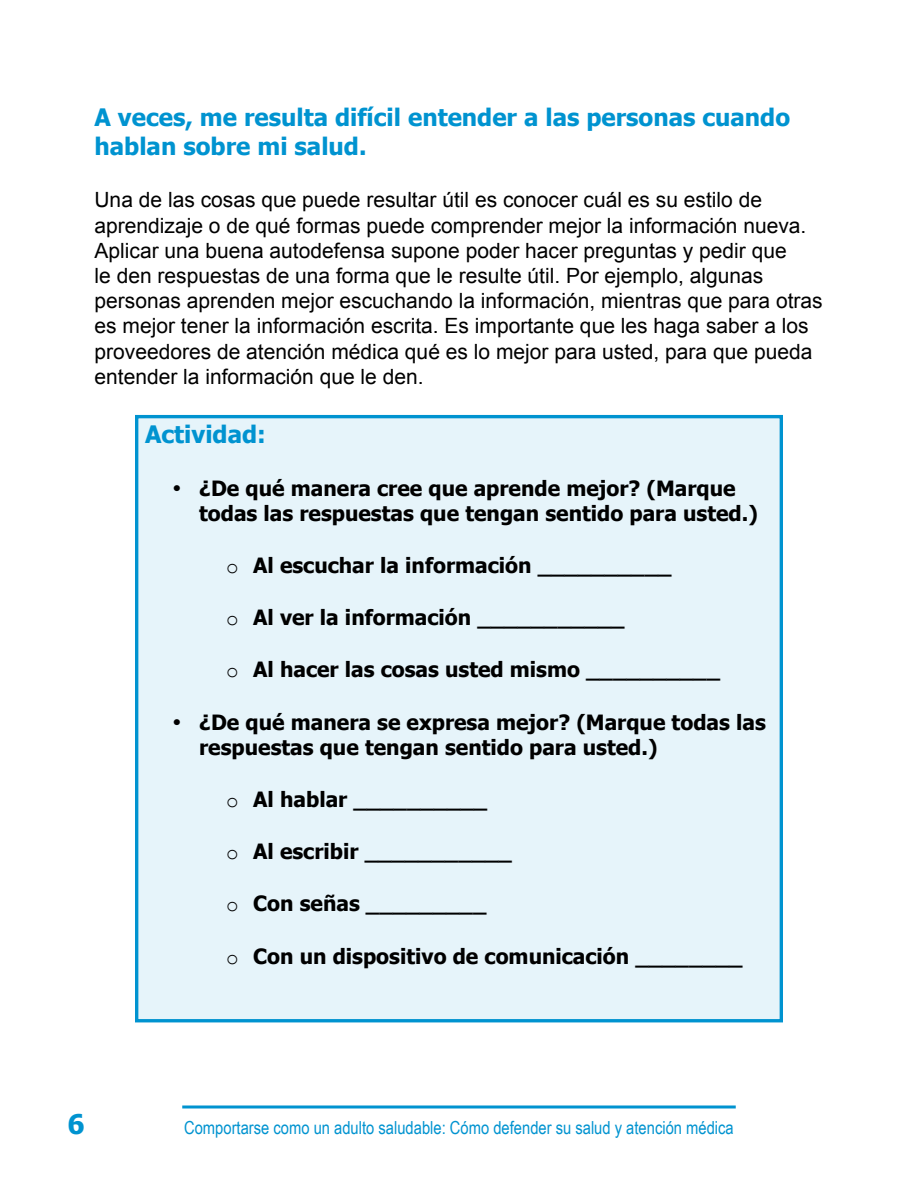
<style>
.page{position:relative;width:918px;height:1188px;background:#fff}
.page>*{position:absolute;margin:0;border:0;box-sizing:border-box;transform-origin:0 0}
.t1{font:700 27px "Tahoma";color:#0093d0}
.t2{font:700 24px/28.8px "Tahoma";color:#0093d0}
.t3{font:21px/25.2px "Arial";color:#000}
.t4{font:700 21px/25.2px "Tahoma";color:#000}
.t5{font:18px "Arial Narrow";color:#0093d0}
.s1{font-family:"Courier New";font-weight:400}
</style>
<div class="page">
<hr style="left:182px;top:1106px;width:554px;height:2px;background:#0093d0">
<div style="left:137px;top:417px;width:644px;height:604px;background:#e6f4fa"></div>
<div style="left:135px;top:415px;width:648px;height:607px;border:3px solid #0093d0"></div>
<p class="t2" style="left:94px;top:102px;width:697px">A veces, me resulta difícil entender a las personas cuando hablan sobre mi salud.</p>
<p class="t3" style="left:94px;top:187px;width:730px">Una de las cosas que puede resultar útil es conocer cuál es su estilo de aprendizaje o de qué formas puede comprender mejor la información nueva.<br>Aplicar una buena autodefensa supone poder hacer preguntas y pedir que<br>le den respuestas de una forma que le resulte útil. Por ejemplo, algunas personas aprenden mejor escuchando la información, mientras que para otras es mejor tener la información escrita. Es importante que les haga saber a los proveedores de atención médica qué es lo mejor para usted, para que pueda entender la información que le den.</p>
<p class="t2" style="left:145px;top:420px;width:122px">Actividad:</p>
<p class="t4" style="left:199px;top:475px;width:560px;text-indent:-27px">• ¿De qué manera cree que aprende mejor? (Marque todas las respuestas que tengan sentido para usted.)</p>
<p class="t4" style="left:226px;top:552px;width:447px"><span class="s1">o</span> Al escuchar la información __________</p>
<p class="t4" style="left:226px;top:604px;width:400px"><span class="s1">o</span> Al ver la información ___________</p>
<p class="t4" style="left:226px;top:657px;width:495px"><span class="s1">o</span> Al hacer las cosas usted mismo __________</p>
<p class="t4" style="left:199px;top:709px;width:568px;text-indent:-27px">• ¿De qué manera se expresa mejor? (Marque todas las respuestas que tengan sentido para usted.)</p>
<p class="t4" style="left:226px;top:786px;width:263px"><span class="s1">o</span> Al hablar __________</p>
<p class="t4" style="left:226px;top:838px;width:287px"><span class="s1">o</span> Al escribir ___________</p>
<p class="t4" style="left:226px;top:891px;width:262px"><span class="s1">o</span> Con señas _________</p>
<p class="t4" style="left:226px;top:943px;width:518px"><span class="s1">o</span> Con un dispositivo de comunicación ________</p>
<p class="t1" style="left:68px;top:1107px;width:19px">6</p>
<p class="t5" style="left:184px;top:1117px;width:551px">Comportarse como un adulto saludable: Cómo defender su salud y atención médica</p>
</div>
